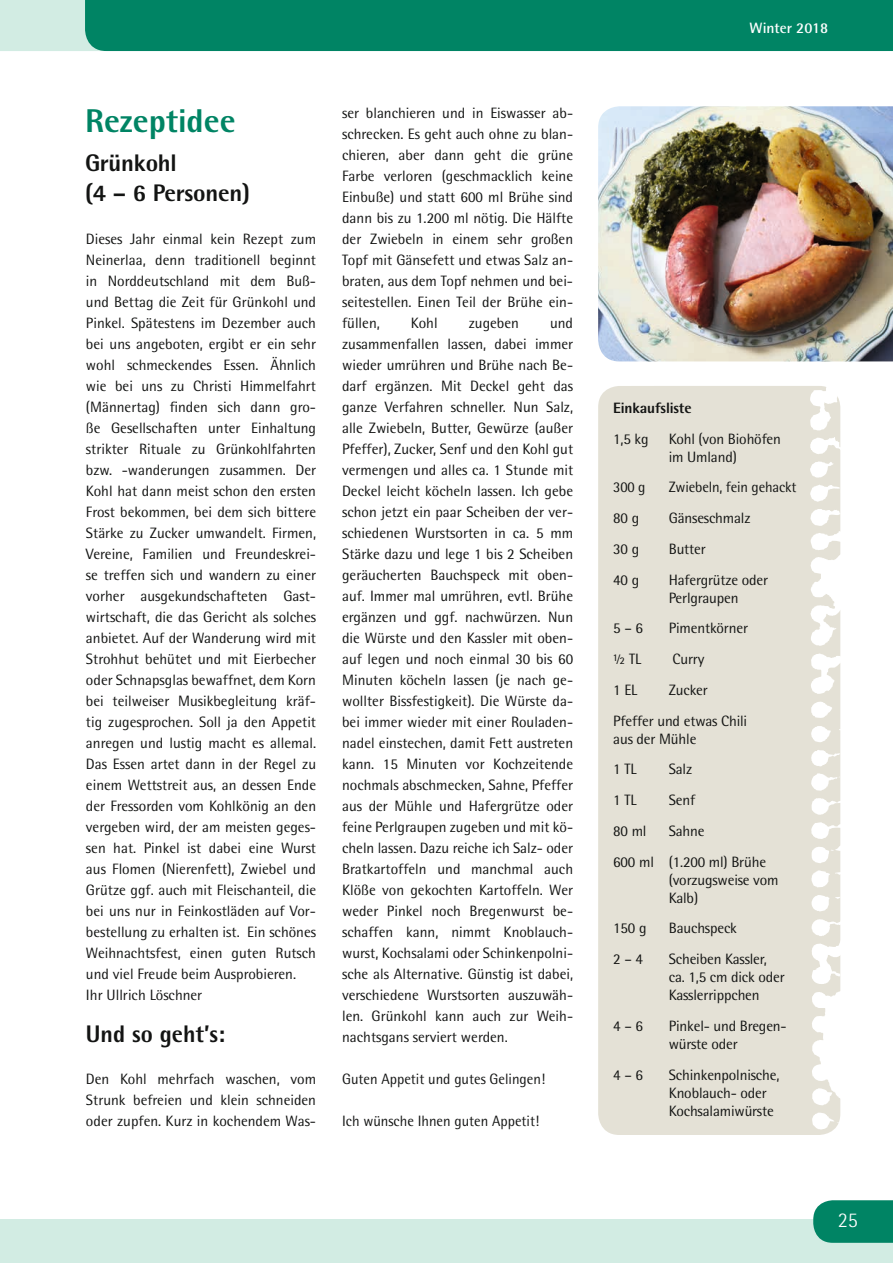
<style>
.page{position:relative;width:893px;height:1263px;background:#fff}
.page>*{position:absolute;margin:0;border:0;box-sizing:border-box;transform-origin:0 0}
.t1{font:800 33px "Rotis Semi Sans";color:#008464}
.t2{font:800 24px/30px "Rotis Semi Sans";letter-spacing:-.01em;color:#131413}
.t3{font:300 21px "Rotis Semi Sans";color:#fff}
.t4{font:15px/21px "Rotis Semi Sans";color:#131413}
.t5{font:800 15px "Rotis Semi Sans";letter-spacing:-.01em;color:#131413}
.t6{font:700 15px "Rotis Semi Sans";color:#fff}
</style>
<div class="page">
<div style="left:598px;top:386px;width:242px;height:749px;background:#e4e1d6"></div>
<img style="left:598px;top:106px;width:295px;height:255px">
<svg style="left:0;top:0;width:893px;height:51px;background:#148e70"></svg>
<div style="left:0;top:1219px;width:893px;height:44px;background:#d2ece3"></div>
<svg style="left:813px;top:1200px;width:80px;height:43px;background:#0d8a6c"></svg>
<h1 class="t1" style="left:85px;top:100px;width:152px">Rezeptidee</h1>
<h2 class="t2" style="left:85px;top:147px;width:167px">Grünkohl<br>(4 – 6 Personen)</h2>
<p class="t4" style="left:86px;top:228px;width:232px">Dieses Jahr einmal kein Rezept zum Neinerlaa, denn traditionell beginnt in Norddeutschland mit dem Buß&shy;und Bettag die Zeit für Grünkohl und Pinkel. Spätestens im Dezember auch bei uns angeboten, ergibt er ein sehr wohl schmeckendes Essen. Ähnlich wie bei uns zu Christi Himmelfahrt (Männertag) finden sich dann gro&shy;ße Gesellschaften unter Einhaltung strikter Rituale zu Grünkohlfahrten bzw. -wanderungen zusammen. Der Kohl hat dann meist schon den ersten Frost bekommen, bei dem sich bittere Stärke zu Zucker umwandelt. Firmen, Vereine, Familien und Freundeskrei&shy;se treffen sich und wandern zu einer vorher ausgekundschafteten Gast&shy;wirtschaft, die das Gericht als solches anbietet. Auf der Wanderung wird mit Strohhut behütet und mit Eierbecher oder Schnapsglas bewaffnet, dem Korn bei teilweiser Musikbegleitung kräf&shy;tig zugesprochen. Soll ja den Appetit anregen und lustig macht es allemal.<br>Das Essen artet dann in der Regel zu einem Wettstreit aus, an dessen Ende der Fressorden vom Kohlkönig an den vergeben wird, der am meisten geges&shy;sen hat. Pinkel ist dabei eine Wurst aus Flomen (Nierenfett), Zwiebel und Grütze ggf. auch mit Fleischanteil, die bei uns nur in Feinkostläden auf Vor&shy;bestellung zu erhalten ist. Ein schönes Weihnachtsfest, einen guten Rutsch und viel Freude beim Ausprobieren.<br>Ihr Ullrich Löschner</p>
<h2 class="t2" style="left:86px;top:1018px;width:141px">Und so geht’s:</h2>
<p class="t4" style="left:86px;top:1068px;width:232px;text-align:justify">Den Kohl mehrfach waschen, vom Strunk befreien und klein schneiden oder zupfen. Kurz in kochendem Was-</p>
<p class="t4" style="left:342px;top:102px;width:233px;text-align:justify">ser blanchieren und in Eiswasser ab&shy;schrecken. Es geht auch ohne zu blan&shy;chieren, aber dann geht die grüne Farbe verloren (geschmacklich keine Einbuße) und statt 600 ml Brühe sind dann bis zu 1.200 ml nötig. Die Hälfte der Zwiebeln in einem sehr großen Topf mit Gänsefett und etwas Salz an&shy;braten, aus dem Topf nehmen und bei&shy;seitestellen. Einen Teil der Brühe ein&shy;füllen,</p>
<p class="t4" style="left:342px;top:312px;width:233px;text-align:justify;text-indent:208px">und zusammenfallen lassen, dabei immer wieder umrühren und Brühe nach Be&shy;darf ergänzen. Mit Deckel geht das ganze Verfahren schneller. Nun Salz, alle Zwiebeln, Butter, Gewürze (außer Pfeffer), Zucker, Senf und den Kohl gut vermengen und alles ca. 1 Stunde mit Deckel leicht köcheln lassen. Ich gebe schon jetzt ein paar Scheiben der ver&shy;schiedenen Wurstsorten in ca. 5 mm Stärke dazu und lege 1 bis 2 Scheiben geräucherten Bauchspeck mit oben&shy;auf. Immer mal umrühren, evtl. Brühe ergänzen und ggf. nachwürzen. Nun die Würste und den Kassler mit oben&shy;auf legen und noch einmal 30 bis 60<br>Minuten köcheln lassen (je nach ge&shy;wollter Bissfestigkeit). Die Würste da&shy;bei immer wieder mit einer Rouladen&shy;nadel einstechen, damit Fett austreten kann. 15 Minuten vor Kochzeitende nochmals abschmecken, Sahne, Pfeffer aus der Mühle und Hafergrütze oder feine Perlgraupen zugeben und mit kö&shy;cheln lassen. Dazu reiche ich Salz- oder Bratkartoffeln und manchmal auch Klöße von gekochten Kartoffeln. Wer weder Pinkel noch Bregenwurst be&shy;schaffen kann, nimmt Knoblauch&shy;wurst, Kochsalami oder Schinkenpolni&shy;sche als Alternative. Günstig ist dabei, verschiedene Wurstsorten auszuwäh&shy;len. Grünkohl kann auch zur Weih&shy;nachtsgans serviert werden.</p>
<p class="t4" style="left:342px;top:1068px;width:204px">Guten Appetit und gutes Gelingen!</p>
<p class="t4" style="left:342px;top:1110px;width:199px">Ich wünsche Ihnen guten Appetit!</p>
<p class="t4" style="left:411px;top:312px;width:28px">Kohl</p>
<p class="t4" style="left:469px;top:312px;width:52px">zugeben</p>
<p class="t6" style="left:750px;top:18px;width:80px">Winter 2018</p>
<p class="t5" style="left:613px;top:398px;width:80px">Einkaufsliste</p>
<p class="t4" style="left:613px;top:428px;width:37px">1,5 kg</p>
<p class="t4" style="left:669px;top:429px;width:114px;line-height:18px">Kohl (von Biohöfen im Umland)</p>
<p class="t4" style="left:613px;top:477px;width:34px">300 g</p>
<p class="t4" style="left:669px;top:477px;width:129px">Zwiebeln, fein gehackt</p>
<p class="t4" style="left:613px;top:507px;width:27px">80 g</p>
<p class="t4" style="left:669px;top:507px;width:83px">Gänseschmalz</p>
<p class="t4" style="left:613px;top:538px;width:27px">30 g</p>
<p class="t4" style="left:669px;top:538px;width:39px">Butter</p>
<p class="t4" style="left:613px;top:569px;width:27px">40 g</p>
<p class="t4" style="left:669px;top:570px;width:101px;line-height:18px">Hafergrütze oder<br>Perlgraupen</p>
<p class="t4" style="left:613px;top:618px;width:31px">5 – 6</p>
<p class="t4" style="left:669px;top:618px;width:81px">Pimentkörner</p>
<p class="t4" style="left:613px;top:648px;width:29px">½ TL</p>
<p class="t4" style="left:672px;top:648px;width:33px">Curry</p>
<p class="t4" style="left:613px;top:679px;width:26px">1 EL</p>
<p class="t4" style="left:613px;top:674px;width:136px;line-height:30.8px;text-indent:56px">Zucker<br>Pfeffer und etwas Chili</p>
<p class="t4" style="left:613px;top:723px;width:85px;line-height:30.8px">aus der Mühle<br>1 TL</p>
<p class="t4" style="left:669px;top:759px;width:25px">Salz</p>
<p class="t4" style="left:613px;top:789px;width:25px">1 TL</p>
<p class="t4" style="left:669px;top:789px;width:28px">Senf</p>
<p class="t4" style="left:613px;top:820px;width:35px">80 ml</p>
<p class="t4" style="left:613px;top:815px;width:154px;line-height:30.8px;text-align:center">Sahne<br>600 ml (1.200 ml) Brühe</p>
<p class="t4" style="left:669px;top:870px;width:111px;line-height:18px">(vorzugsweise vom<br>Kalb)</p>
<p class="t4" style="left:613px;top:918px;width:35px">150 g</p>
<p class="t4" style="left:669px;top:918px;width:70px">Bauchspeck</p>
<p class="t4" style="left:613px;top:948px;width:31px">2 – 4</p>
<p class="t4" style="left:669px;top:950px;width:117px;line-height:18px">Scheiben Kassler, ca. 1,5 cm dick oder<br>Kasslerrippchen</p>
<p class="t4" style="left:613px;top:1015px;width:31px">4 – 6</p>
<p class="t4" style="left:669px;top:1017px;width:119px;line-height:18px">Pinkel- und Bregen&shy;würste oder</p>
<p class="t4" style="left:613px;top:1064px;width:31px">4 – 6</p>
<p class="t4" style="left:669px;top:1065px;width:112px;line-height:18px">Schinkenpolnische,<br>Knoblauch- oder<br>Kochsalamiwürste</p>
<h3 class="t3" style="left:838px;top:1208px;width:22px">25</h3>
</div>
